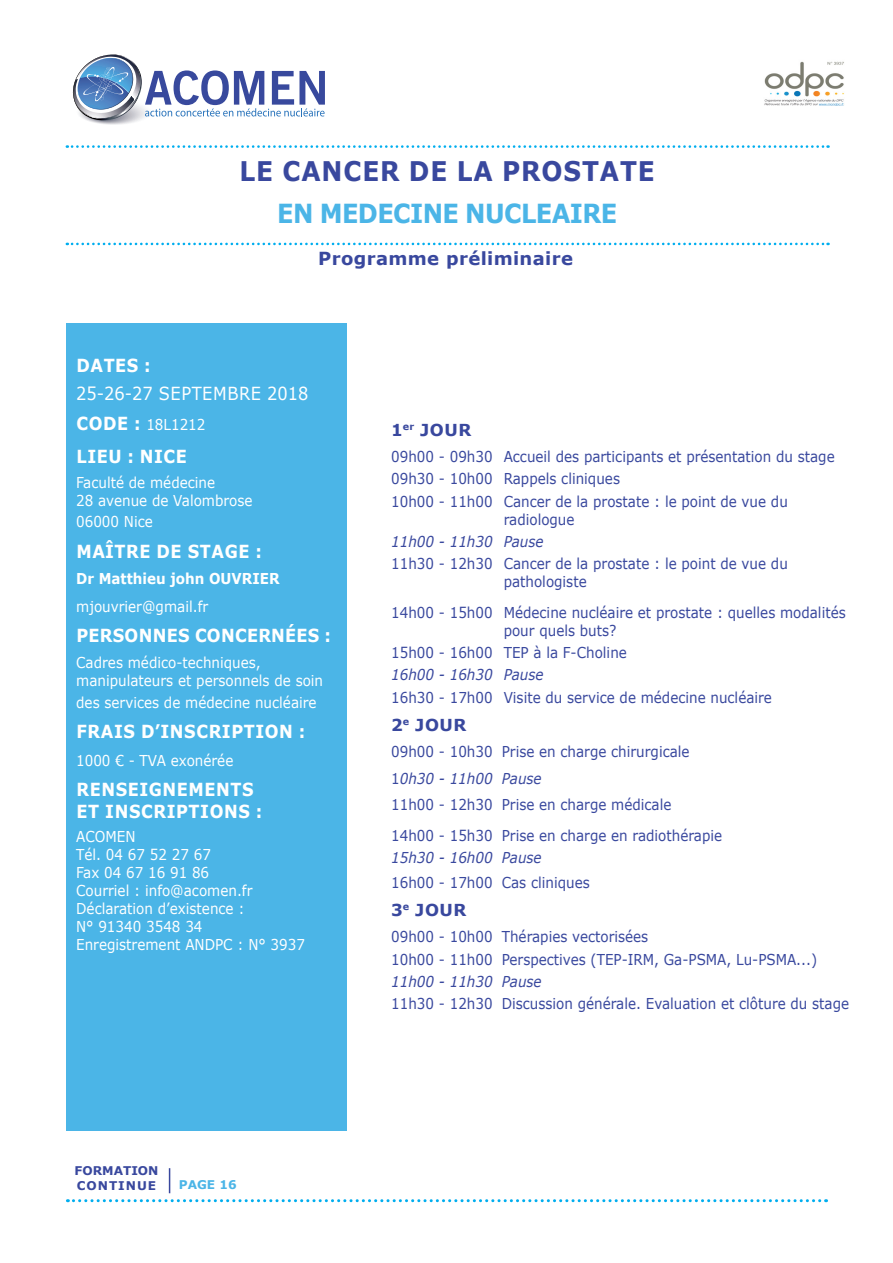
<style>
.page{position:relative;width:893px;height:1263px;background:#fff}
.page>*{position:absolute;margin:0;border:0;box-sizing:border-box;transform-origin:0 0}
.t1{font:700 27px "Verdana";letter-spacing:.035em;color:#39489e;scale:.92 1}
.t2{font:700 26.25px "Verdana";letter-spacing:-.025em;color:#4bb5e7;scale:.92 1}
.t3{font:700 18px/21.6px "Verdana";letter-spacing:.035em;color:#fff;scale:.9 1}
.t4{font:700 18px "Verdana";letter-spacing:.02em;color:#39489e}
.t5{font:18px "Verdana";letter-spacing:.035em;color:#fff;scale:.9 1}
.t6{font:700 18px "Verdana";letter-spacing:.015em;color:#fff;scale:.9 1}
.t7{font:700 16.5px "Verdana";letter-spacing:.035em;color:#39489e}
.t8{font:15px/18px "Verdana";color:#39489e;scale:.9 1}
.t9{font:15px/18px "Verdana";color:#fff;scale:.9 1}
.t10{font:italic 15px "Verdana";color:#39489e;scale:.9 1}
.t11{font:700 15px "Verdana";color:#fff;scale:.9 1}
.t12{font:700 12px/14.4px "Verdana";color:#39489e}
.t13{font:700 12px "Verdana";color:#4bb5e7}
.s1{font-weight:700;font-size:18px}
.s2{font-style:normal}
</style>
<div class="page">
<svg style="left:67px;top:1199px;width:760px;height:3px"></svg>
<svg style="left:169px;top:1168px;width:1px;height:25px"></svg>
<svg style="left:72px;top:55px;width:253px;height:70px"></svg>
<div style="left:66px;top:323px;width:281px;height:808px;background:#4bb5e7"></div>
<svg style="left:67px;top:243px;width:761px;height:2px"></svg>
<svg style="left:67px;top:145px;width:761px;height:3px"></svg>
<img style="left:764px;top:61px;width:80px;height:45px">
<p class="t1" style="left:240px;top:152px;width:453px">LE CANCER DE LA PROSTATE</p>
<p class="t2" style="left:277px;top:195px;width:371px">EN MEDECINE NUCLEAIRE</p>
<p class="t4" style="left:318px;top:245px;width:256px">Programme préliminaire</p>
<p class="t3" style="left:76px;top:354px;width:84px">DATES :</p>
<p class="t5" style="left:76px;top:381px;width:260px">25-26-27 SEPTEMBRE 2018</p>
<p class="t9" style="left:76px;top:415px;width:145px"><span class="s1">CODE :</span> 18L1212</p>
<p class="t3" style="left:76px;top:446px;width:124px">LIEU : NICE</p>
<p class="t9" style="left:76px;top:473px;width:198px">Faculté de médecine<br>28 avenue de Valombrose</p>
<p class="t9" style="left:76px;top:513px;width:87px">06000 Nice</p>
<p class="t3" style="left:76px;top:540px;width:207px">MAÎTRE DE STAGE :</p>
<p class="t11" style="left:76px;top:568px;width:228px">Dr Matthieu john OUVRIER</p>
<p class="t9" style="left:76px;top:597px;width:148px">mjouvrier@gmail.fr</p>
<p class="t6" style="left:76px;top:622px;width:284px">PERSONNES CONCERNÉES :</p>
<p class="t9" style="left:76px;top:654px;width:276px">Cadres médico-techniques, manipulateurs et personnels de soin</p>
<p class="t9" style="left:76px;top:693px;width:269px">des services de médecine nucléaire</p>
<p class="t3" style="left:76px;top:720px;width:256px">FRAIS D’INSCRIPTION :</p>
<p class="t9" style="left:76px;top:751px;width:176px">1000 € - TVA exonérée</p>
<p class="t3" style="left:76px;top:778px;width:208px">RENSEIGNEMENTS<br>ET INSCRIPTIONS :</p>
<p class="t9" style="left:76px;top:827px;width:256px">ACOMEN<br>Tél. 04 67 52 27 67<br>Fax 04 67 16 91 86<br>Courriel : info@acomen.fr<br>Déclaration d’existence :<br>N° 91340 3548 34<br>Enregistrement ANDPC : N° 3937</p>
<p class="t12" style="left:75px;top:1163px;width:86px">FORMATION<br>CONTINUE</p>
<p class="t13" style="left:179px;top:1176px;width:59px">PAGE 16</p>
<p class="t7" style="left:391px;top:418px;width:82px">1<sup>er</sup> JOUR</p>
<p class="t8" style="left:391px;top:447px;width:494px">09h00 - 09h30 Accueil des participants et présentation du stage</p>
<p class="t8" style="left:391px;top:470px;width:256px">09h30 - 10h00 Rappels cliniques</p>
<p class="t8" style="left:504px;top:492px;width:317px;text-indent:-112px">10h00 - 11h00 Cancer de la prostate : le point de vue du radiologue</p>
<p class="t10" style="left:391px;top:531px;width:171px">11h00 - 11h30 Pause</p>
<p class="t8" style="left:504px;top:554px;width:317px;text-indent:-112px">11h30 - 12h30 Cancer de la prostate : le point de vue du pathologiste</p>
<p class="t8" style="left:504px;top:603px;width:382px;text-indent:-112px">14h00 - 15h00 Médecine nucléaire et prostate : quelles modalités pour quels buts?</p>
<p class="t8" style="left:391px;top:643px;width:263px">15h00 - 16h00 TEP à la F-Choline</p>
<p class="t10" style="left:391px;top:665px;width:171px">16h00 - 16h30 Pause</p>
<p class="t8" style="left:391px;top:688px;width:425px">16h30 - 17h00 Visite du service de médecine nucléaire</p>
<p class="t7" style="left:391px;top:713px;width:77px">2<sup>e</sup> JOUR</p>
<p class="t8" style="left:391px;top:743px;width:333px">09h00 - 10h30 Prise en charge chirurgicale</p>
<p class="t10" style="left:391px;top:768px;width:169px"><span class="s2">1</span>0h30 - 11h00 Pause</p>
<p class="t8" style="left:391px;top:796px;width:313px">11h00 - 12h30 Prise en charge médicale</p>
<p class="t8" style="left:391px;top:827px;width:369px">14h00 - 15h30 Prise en charge en radiothérapie</p>
<p class="t10" style="left:391px;top:848px;width:169px">15h30 - 16h00 Pause</p>
<p class="t8" style="left:391px;top:873px;width:222px">16h00 - 17h00 Cas cliniques</p>
<p class="t7" style="left:391px;top:898px;width:77px">3<sup>e</sup> JOUR</p>
<p class="t8" style="left:391px;top:928px;width:287px">09h00 - 10h00 Thérapies vectorisées</p>
<p class="t8" style="left:391px;top:950px;width:475px">10h00 - 11h00 Perspectives (TEP-IRM, Ga-PSMA, Lu-PSMA...)</p>
<p class="t10" style="left:391px;top:971px;width:169px">11h00 - 11h30 Pause</p>
<p class="t8" style="left:391px;top:994px;width:510px">11h30 - 12h30 Discussion générale. Evaluation et clôture du stage</p>
</div>
